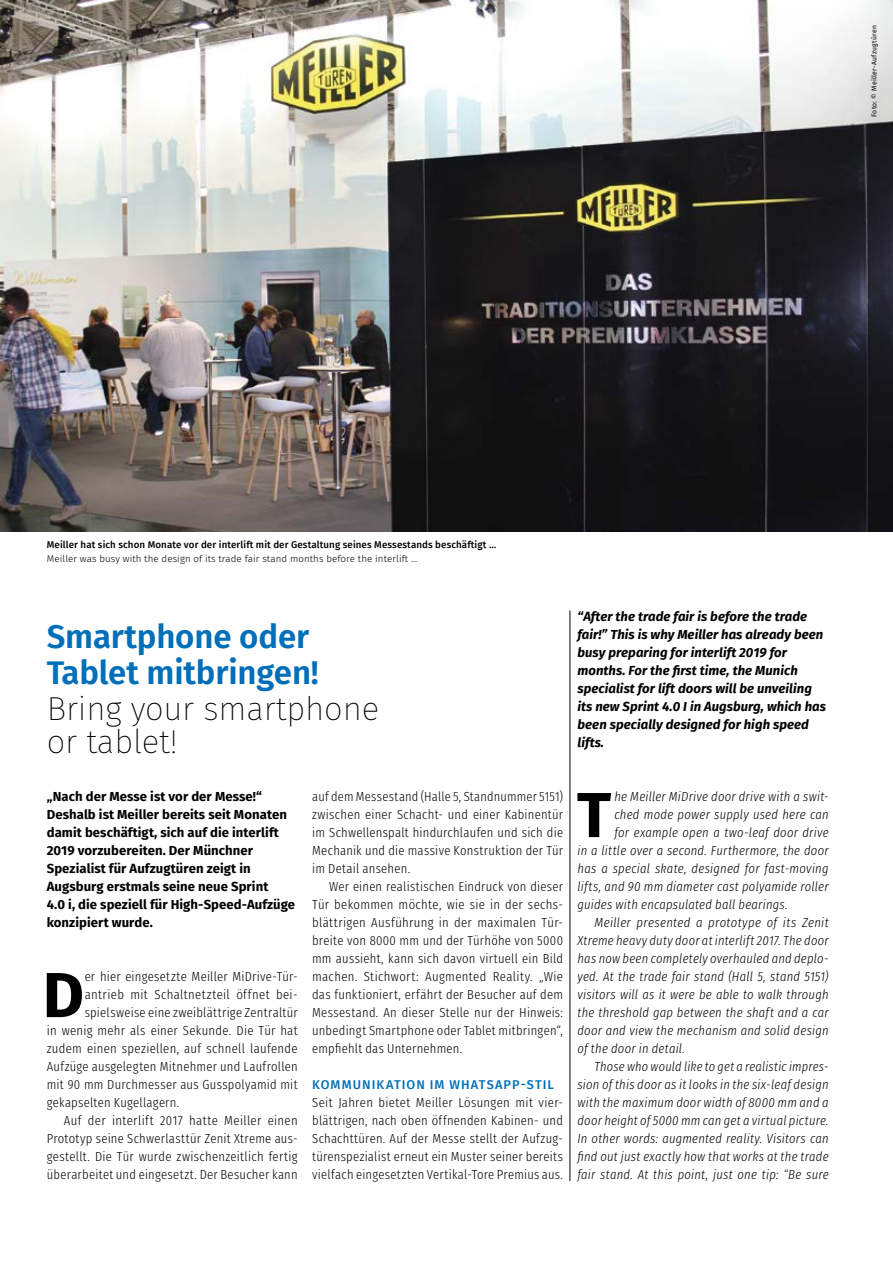
<style>
.page{position:relative;width:893px;height:1263px;background:#fff}
.page>*{position:absolute;margin:0;border:0;box-sizing:border-box;transform-origin:0 0}
.t1{font:700 63.6px "Fira Sans";color:#000}
.t2{font:600 33px/36px "Fira Sans";letter-spacing:-.005em;color:#006fb9}
.t3{font:200 33px/33px "Fira Sans";letter-spacing:-.005em;color:#000}
.t4{font:300 13.2px/18px "Fira Sans Condensed";letter-spacing:.02em;color:#000;text-align:justify}
.t5{font:italic 300 13.2px "Fira Sans Condensed";letter-spacing:.02em;color:#000}
.t6{font:italic 700 13.2px/18px "Fira Sans";letter-spacing:.005em;color:#000}
.t7{font:700 13.2px/18px "Fira Sans";letter-spacing:.005em;color:#000}
.t8{font:500 12.75px "Fira Sans";letter-spacing:.08em;color:#006fb9}
.t9{font:500 9.75px "Fira Sans";letter-spacing:.01em;color:#000}
.t10{font:300 9.75px "Fira Sans";letter-spacing:.01em;color:#000}
.t11{font:6.75px "Fira Sans";letter-spacing:.04em;color:#000}
</style>
<div class="page">
<img style="left:0;top:0;width:893px;height:531px">
<hr style="left:570px;top:610px;width:1px;height:571px;background:#000">
<p class="t11" style="left:869px;top:117px;width:93px;rotate:-90deg">Foto: © Meiller-Aufzugtüren</p>
<p class="t9" style="left:47px;top:537px;width:451px">Meiller hat sich schon Monate vor der interlift mit der Gestaltung seines Messestands beschäftigt …</p>
<p class="t10" style="left:47px;top:551px;width:372px">Meiller was busy with the design of its trade fair stand months before the interlift …</p>
<h2 class="t2" style="left:47px;top:617px;width:274px">Smartphone oder<br>Tablet mitbringen!</h2>
<h2 class="t3" style="left:47px;top:692px;width:334px">Bring your smartphone or tablet!</h2>
<p class="t4" style="left:312px;top:786px;width:252px">auf dem Messestand (Halle 5, Standnummer 5151) zwischen einer Schacht- und einer Kabinentür im Schwellenspalt hindurchlaufen und sich die Mechanik und die massive Konstruktion der Tür im Detail ansehen.</p>
<p class="t4" style="left:312px;top:876px;width:252px;text-indent:17px">Wer einen realistischen Eindruck von dieser Tür bekommen möchte, wie sie in der sechs&shy;blättrigen Ausführung in der maximalen Tür&shy;breite von 8000 mm und der Türhöhe von 5000 mm aussieht, kann sich davon virtuell ein Bild machen. Stichwort: Augmented Reality. „Wie das funktioniert, erfährt der Besucher auf dem Messestand. An dieser Stelle nur der Hinweis: unbedingt Smartphone oder Tablet mitbringen“, empfiehlt das Unternehmen.</p>
<p class="t8" style="left:312px;top:1074px;width:243px">KOMMUNIKATION IM WHATSAPP-STIL</p>
<p class="t4" style="left:312px;top:1092px;width:252px">Seit Jahren bietet Meiller Lösungen mit vier&shy;blättrigen, nach oben öffnenden Kabinen- und Schachttüren. Auf der Messe stellt der Aufzug&shy;türenspezialist erneut ein Muster seiner bereits vielfach eingesetzten Vertikal-Tore Premius aus.</p>
<p class="t7" style="left:47px;top:786px;width:250px">„Nach der Messe ist vor der Messe!“ Deshalb ist Meiller bereits seit Monaten damit beschäftigt, sich auf die interlift 2019 vorzubereiten. Der Münchner Spezialist für Aufzugtüren zeigt in Augsburg erstmals seine neue Sprint<br>4.0 i, die speziell für High-Speed-Aufzüge konzipiert wurde.</p>
<h1 class="t1" style="left:43px;top:941px;width:43px">D</h1>
<p class="t4" style="left:85px;top:966px;width:214px">er hier eingesetzte Meiller MiDrive-Tür-</p>
<p class="t4" style="left:85px;top:984px;width:214px">antrieb mit Schaltnetzteil öffnet bei-</p>
<p class="t4" style="left:85px;top:1002px;width:214px">spielsweise eine zweiblättrige Zentraltür</p>
<p class="t4" style="left:47px;top:1020px;width:252px">in wenig mehr als einer Sekunde. Die Tür hat</p>
<p class="t4" style="left:47px;top:1038px;width:252px">zudem einen speziellen, auf schnell laufende</p>
<p class="t4" style="left:47px;top:1056px;width:252px">Aufzüge ausgelegten Mitnehmer und Laufrollen</p>
<p class="t4" style="left:47px;top:1074px;width:252px">mit 90 mm Durchmesser aus Gusspolyamid mit</p>
<p class="t4" style="left:47px;top:1092px;width:134px">gekapselten Kugellagern.</p>
<p class="t4" style="left:64px;top:1110px;width:235px">Auf der interlift 2017 hatte Meiller einen</p>
<p class="t4" style="left:47px;top:1128px;width:252px">Prototyp seine Schwerlasttür Zenit Xtreme aus-</p>
<p class="t4" style="left:47px;top:1146px;width:252px">gestellt. Die Tür wurde zwischenzeitlich fertig</p>
<p class="t4" style="left:47px;top:1164px;width:252px">überarbeitet und eingesetzt. Der Besucher kann</p>
<p class="t6" style="left:577px;top:606px;width:250px">“After the trade fair is before the trade fair!” This is why Meiller has already been busy preparing for interlift 2019 for months. For the first time, the Munich specialist for lift doors will be unveiling its new Sprint 4.0 I in Augsburg, which has been specially designed for high speed lifts.</p>
<h1 class="t1" style="left:577px;top:761px;width:36px">T</h1>
<p class="t5" style="left:614px;top:787px;width:216px">he Meiller MiDrive door drive with a swit-</p>
<p class="t5" style="left:614px;top:805px;width:216px">ched mode power supply used here can</p>
<p class="t5" style="left:614px;top:823px;width:216px">for example open a two-leaf door drive</p>
<p class="t5" style="left:577px;top:841px;width:253px">in a little over a second. Furthermore, the door</p>
<p class="t5" style="left:577px;top:859px;width:253px">has a special skate, designed for fast-moving</p>
<p class="t5" style="left:577px;top:877px;width:253px">lifts, and 90 mm diameter cast polyamide roller</p>
<p class="t5" style="left:577px;top:895px;width:212px">guides with encapsulated ball bearings.</p>
<p class="t5" style="left:594px;top:913px;width:236px">Meiller presented a prototype of its Zenit</p>
<p class="t5" style="left:577px;top:931px;width:253px">Xtreme heavy duty door at interlift 2017. The door</p>
<p class="t5" style="left:577px;top:949px;width:253px">has now been completely overhauled and deplo-</p>
<p class="t5" style="left:577px;top:967px;width:253px">yed. At the trade fair stand (Hall 5, stand 5151)</p>
<p class="t5" style="left:577px;top:985px;width:253px">visitors will as it were be able to walk through</p>
<p class="t5" style="left:577px;top:1003px;width:253px">the threshold gap between the shaft and a car</p>
<p class="t5" style="left:577px;top:1021px;width:253px">door and view the mechanism and solid design</p>
<p class="t5" style="left:577px;top:1039px;width:109px">of the door in detail.</p>
<p class="t5" style="left:594px;top:1057px;width:236px">Those who would like to get a realistic impres-</p>
<p class="t5" style="left:577px;top:1075px;width:253px">sion of this door as it looks in the six-leaf design</p>
<p class="t5" style="left:577px;top:1093px;width:253px">with the maximum door width of 8000 mm and a</p>
<p class="t5" style="left:577px;top:1111px;width:253px">door height of 5000 mm can get a virtual picture.</p>
<p class="t5" style="left:577px;top:1129px;width:253px">In other words: augmented reality. Visitors can</p>
<p class="t5" style="left:577px;top:1147px;width:253px">find out just exactly how that works at the trade</p>
<p class="t5" style="left:577px;top:1165px;width:253px">fair stand. At this point, just one tip: “Be sure</p>
</div>
